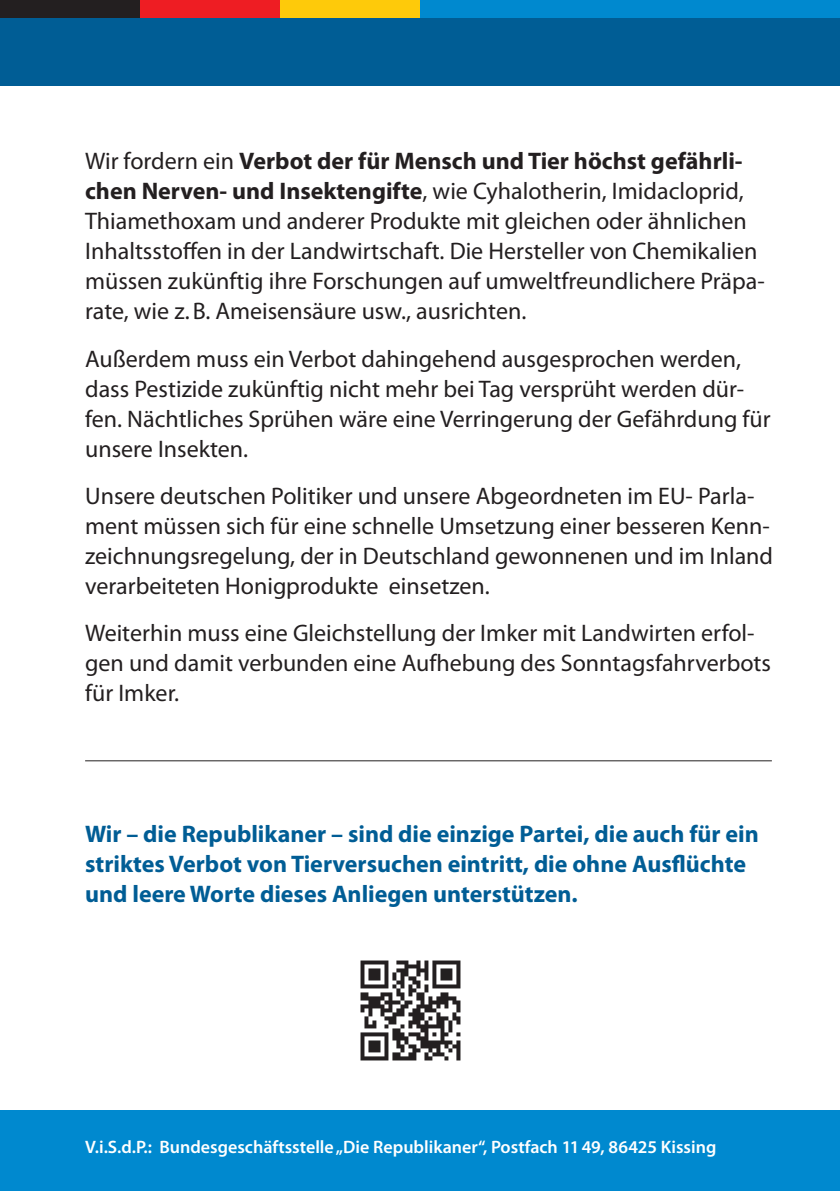
<style>
.page{position:relative;width:840px;height:1191px;background:#fff}
.page>*{position:absolute;margin:0;border:0;box-sizing:border-box;transform-origin:0 0}
.t1{font:24px/30px "Myriad Pro";color:#231f20}
.t2{font:700 24px/30px "Myriad Pro";color:#005d95}
.t3{font:600 18px "Myriad Pro";color:#fff}
.s1{font-weight:700}
</style>
<div class="page">
<div style="left:0;top:0;width:839px;height:85px;background:#005d95"></div>
<div style="left:0;top:0;width:839px;height:17px;background:#0089cf"></div>
<div style="left:0;top:0;width:140px;height:17px;background:#231f20"></div>
<div style="left:140px;top:0;width:140px;height:17px;background:#ee1d23"></div>
<div style="left:280px;top:0;width:140px;height:17px;background:#feca0a"></div>
<div style="left:0;top:1110px;width:839px;height:81px;background:#0089cf"></div>
<img style="left:360px;top:960px;width:100px;height:100px">
<hr style="left:85px;top:760px;width:686px;height:1px;background:#231f20">
<p class="t1" style="left:85px;top:146px;width:680px">Wir fordern ein <span class="s1">Verbot der für Mensch und Tier höchst gefährli&shy;chen Nerven- und Insektengifte</span>, wie Cyhalotherin, Imidacloprid, Thiamethoxam und anderer Produkte mit gleichen oder ähnlichen Inhaltsstoffen in der Landwirtschaft. Die Hersteller von Chemikalien müssen zukünftig ihre Forschungen auf umweltfreundlichere Präpa&shy;rate, wie z.B. Ameisensäure usw., ausrichten.</p>
<p class="t1" style="left:85px;top:343px;width:686px">Außerdem muss ein Verbot dahingehend ausgesprochen werden, dass Pestizide zukünftig nicht mehr bei Tag versprüht werden dür&shy;fen. Nächtliches Sprühen wäre eine Verringerung der Gefährdung für unsere Insekten.</p>
<p class="t1" style="left:85px;top:480px;width:689px">Unsere deutschen Politiker und unsere Abgeordneten im EU- Parla&shy;ment müssen sich für eine schnelle Umsetzung einer besseren Kenn&shy;zeichnungsregelung, der in Deutschland gewonnenen und im Inland verarbeiteten Honigprodukte einsetzen.</p>
<p class="t1" style="left:85px;top:617px;width:687px">Weiterhin muss eine Gleichstellung der Imker mit Landwirten erfol&shy;gen und damit verbunden eine Aufhebung des Sonntagsfahrverbots für Imker.</p>
<p class="t2" style="left:85px;top:818px;width:674px">Wir – die Republikaner – sind die einzige Partei, die auch für ein striktes Verbot von Tierversuchen eintritt, die ohne Ausflüchte und leere Worte dieses Anliegen unterstützen.</p>
<p class="t3" style="left:85px;top:1136px;width:632px">V.i.S.d.P.: Bundesgeschäftsstelle „Die Republikaner“, Postfach 1149, 86425 Kissing</p>
</div>
